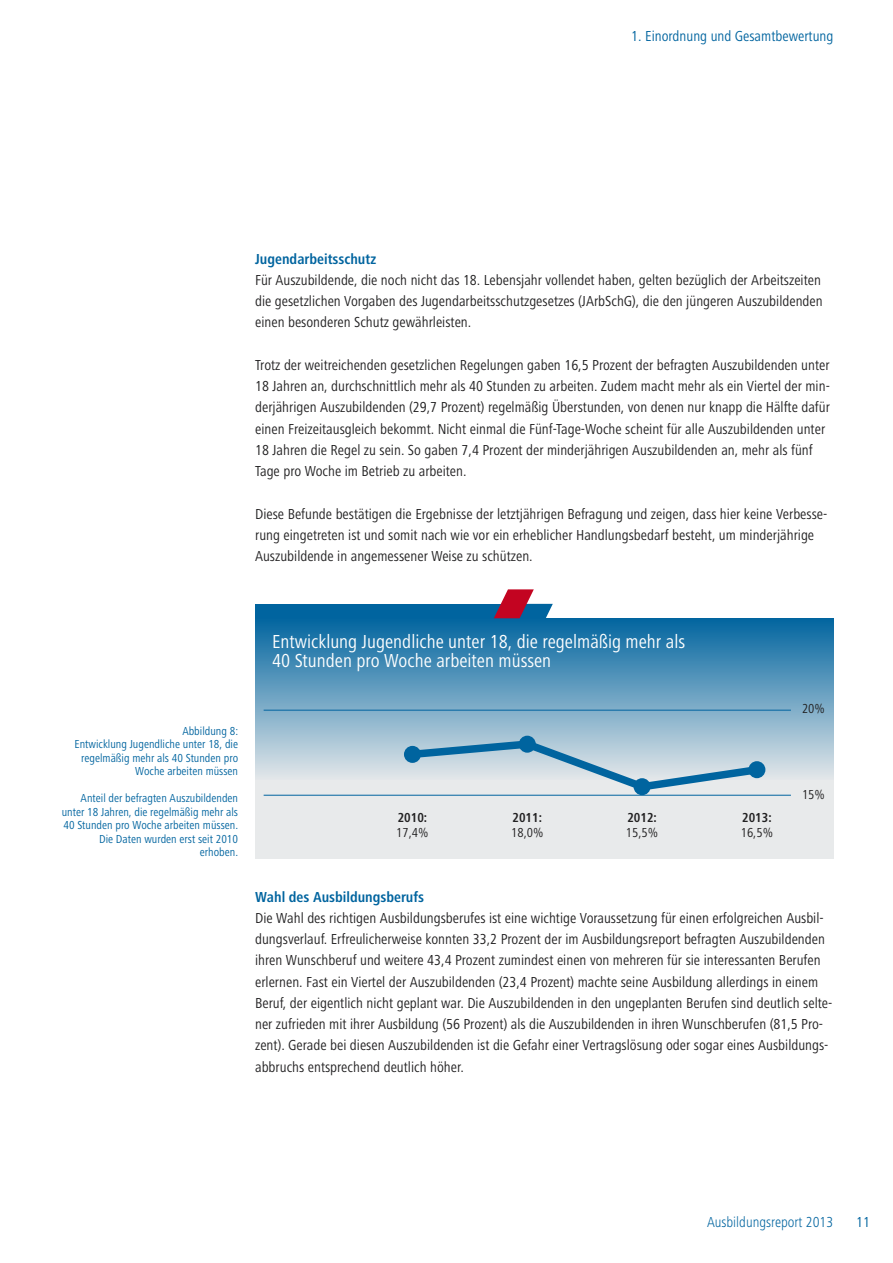
<style>
.page{position:relative;width:893px;height:1263px;background:#fff}
.page>*{position:absolute;margin:0;border:0;box-sizing:border-box;transform-origin:0 0}
.t1{font:condensed 19.5px/19.5px "Frutiger Next LT";color:#fff}
.t2{font:condensed 15px/21.3px "Frutiger Next LT";color:#222122}
.t3{font:700 condensed 15px "Frutiger Next LT";color:#00649f}
.t4{font:condensed 15px "Frutiger Next LT";color:#00649f}
.t5{font:300 condensed 15px "Frutiger Next LT";color:#00649f}
.t6{font:condensed 13.5px "Frutiger Next LT";color:#222122}
.t7{font:700 condensed 13.5px "Frutiger Next LT";color:#222122}
.t8{font:condensed 12px/13.5px "Frutiger Next LT";color:#00649f;text-align:right}
</style>
<div class="page">
<div style="left:255px;top:774px;width:578px;height:85px;background:#e8eaeb"></div>
<div style="left:255px;top:604px;width:283px;height:30px;background:#00649f"></div>
<div style="left:255px;top:618px;width:578px;height:162px;background:linear-gradient(to bottom,#01659f,#e2e6e9)"></div>
<svg style="left:494px;top:589px;width:59px;height:44px"></svg>
<hr style="left:264px;top:710px;width:527px;height:1px;background:#00649f">
<hr style="left:264px;top:795px;width:527px;height:1px;background:#00649f">
<svg style="left:404px;top:734px;width:361px;height:62px"></svg>
<div style="left:404px;top:746px;width:17px;height:17px;background:#00649f;border-radius:50%"></div>
<div style="left:634px;top:778px;width:17px;height:17px;background:#00649f;border-radius:50%"></div>
<div style="left:748px;top:761px;width:17px;height:17px;background:#00649f;border-radius:50%"></div>
<div style="left:519px;top:736px;width:17px;height:17px;background:#00649f;border-radius:50%"></div>
<p class="t4" style="left:631px;top:31px;width:204px">1. Einordnung und Gesamtbewertung</p>
<p class="t3" style="left:255px;top:254px;width:123px">Jugendarbeitsschutz</p>
<p class="t2" style="left:255px;top:271px;width:569px;text-align:justify">Für Auszubildende, die noch nicht das 18. Lebensjahr vollendet haben, gelten bezüglich der Arbeitszeiten die gesetzlichen Vorgaben des Jugendarbeitsschutzgesetzes (JArbSchG), die den jüngeren Auszubildenden einen besonderen Schutz gewährleisten.</p>
<p class="t2" style="left:255px;top:356px;width:576px">Trotz der weitreichenden gesetzlichen Regelungen gaben 16,5 Prozent der befragten Auszubildenden unter 18 Jahren an, durchschnittlich mehr als 40 Stunden zu arbeiten. Zudem macht mehr als ein Viertel der min&shy;derjährigen Auszubildenden (29,7 Prozent) regelmäßig Überstunden, von denen nur knapp die Hälfte dafür einen Freizeitausgleich bekommt. Nicht einmal die Fünf-Tage-Woche scheint für alle Auszubildenden unter 18 Jahren die Regel zu sein. So gaben 7,4 Prozent der minderjährigen Auszubildenden an, mehr als fünf Tage pro Woche im Betrieb zu arbeiten.</p>
<p class="t2" style="left:255px;top:505px;width:574px">Diese Befunde bestätigen die Ergebnisse der letztjährigen Befragung und zeigen, dass hier keine Verbesse&shy;rung eingetreten ist und somit nach wie vor ein erheblicher Handlungsbedarf besteht, um minderjährige<br>Auszubildende in angemessener Weise zu schützen.</p>
<p class="t8" style="left:75px;top:725px;width:165px">Abbildung 8:<br>Entwicklung Jugendliche unter 18, die regelmäßig mehr als 40 Stunden pro<br>Woche arbeiten müssen</p>
<p class="t8" style="left:62px;top:793px;width:178px">Anteil der befragten Auszubildenden unter 18 Jahren, die regelmäßig mehr als<br>40 Stunden pro Woche arbeiten müssen.<br>Die Daten wurden erst seit 2010 erhoben.</p>
<h1 class="t1" style="left:272px;top:633px;width:415px">Entwicklung Jugendliche unter 18, die regelmäßig mehr als<br>40 Stunden pro Woche arbeiten müssen</h1>
<p class="t6" style="left:802px;top:704px;width:24px">20%</p>
<p class="t6" style="left:802px;top:789px;width:24px">15%</p>
<p class="t7" style="left:398px;top:813px;width:31px">2010:</p>
<p class="t6" style="left:396px;top:828px;width:34px">17,4%</p>
<p class="t7" style="left:513px;top:813px;width:31px">2011:</p>
<p class="t6" style="left:511px;top:828px;width:34px">18,0%</p>
<p class="t7" style="left:627px;top:813px;width:31px">2012:</p>
<p class="t6" style="left:626px;top:828px;width:34px">15,5%</p>
<p class="t7" style="left:742px;top:813px;width:31px">2013:</p>
<p class="t6" style="left:741px;top:828px;width:34px">16,5%</p>
<p class="t3" style="left:255px;top:891px;width:170px">Wahl des Ausbildungsberufs</p>
<p class="t2" style="left:255px;top:909px;width:579px">Die Wahl des richtigen Ausbildungsberufes ist eine wichtige Voraussetzung für einen erfolgreichen Ausbil&shy;dungsverlauf. Erfreulicherweise konnten 33,2 Prozent der im Ausbildungsreport befragten Auszubildenden ihren Wunschberuf und weitere 43,4 Prozent zumindest einen von mehreren für sie interessanten Berufen erlernen. Fast ein Viertel der Auszubildenden (23,4 Prozent) machte seine Ausbildung allerdings in einem Beruf, der eigentlich nicht geplant war. Die Auszubildenden in den ungeplanten Berufen sind deutlich selte&shy;ner zufrieden mit ihrer Ausbildung (56 Prozent) als die Auszubildenden in ihren Wunschberufen (81,5 Pro&shy;zent). Gerade bei diesen Auszubildenden ist die Gefahr einer Vertragslösung oder sogar eines Ausbildungs&shy;abbruchs entsprechend deutlich höher.</p>
<p class="t5" style="left:707px;top:1217px;width:128px">Ausbildungsreport 2013</p>
<p class="t4" style="left:856px;top:1217px;width:15px">11</p>
</div>
